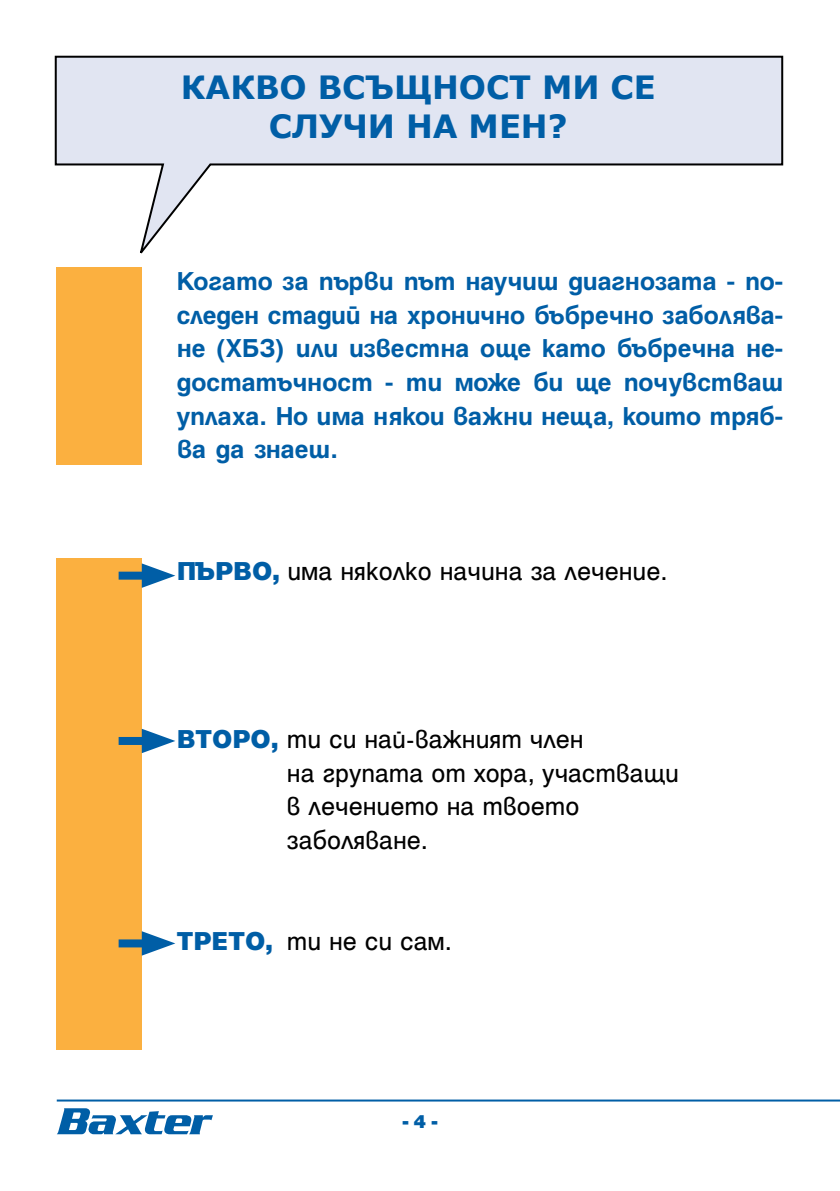
<style>
.page{position:relative;width:840px;height:1191px;background:#fff}
.page>*{position:absolute;margin:0;border:0;box-sizing:border-box;transform-origin:0 0}
.t1{font:700 32px/38.4px "Verdana";color:#005ea6;text-align:center}
.t2{font:700 28px/33.6px "Helen HS Bg";letter-spacing:-.01em;color:#005ea6;text-align:justify}
.t3{font:28px/33.6px "Helen Bg";color:#000}
.t4{font:900 20px "Helen Bg";color:#005ea6}
.s1{font-weight:900;color:#005ea6}
</style>
<div class="page">
<svg style="left:57px;top:1108px;width:156px;height:26px"></svg>
<hr style="left:57px;top:1099px;width:782px;height:2px;background:#005ea6">
<svg style="left:54px;top:55px;width:729px;height:199px"></svg>
<div style="left:57px;top:558px;width:85px;height:491px;background:#fbb040"></div>
<div style="left:57px;top:267px;width:85px;height:198px;background:#fbb040"></div>
<div style="left:118px;top:571px;width:37px;height:8px;background:#005ea6"></div>
<svg style="left:142px;top:563px;width:33px;height:25px"></svg>
<div style="left:118px;top:737px;width:37px;height:8px;background:#005ea6"></div>
<svg style="left:142px;top:729px;width:33px;height:24px"></svg>
<div style="left:118px;top:939px;width:37px;height:8px;background:#005ea6"></div>
<svg style="left:142px;top:931px;width:33px;height:24px"></svg>
<p class="t1" style="left:181px;top:68px;width:476px">КАКВО ВСЪЩНОСТ МИ СЕ<br>СЛУЧИ НА МЕН?</p>
<p class="t2" style="left:177px;top:264px;width:607px">Когато за първи път научиш диагнозата - по&shy;следен стадий на хронично бъбречно заболява&shy;не (ХБЗ) или известна още като бъбречна не&shy;достатъчност - ти може би ще почувстваш уплаха. Но има някои важни неща, които тряб&shy;ва да знаеш.</p>
<p class="t3" style="left:177px;top:554px;width:491px"><span class="s1">ПЪРВО,</span> има няколко начина за лечение.</p>
<p class="t3" style="left:287px;top:722px;width:393px;text-indent:-110px"><span class="s1">ВТОРО,</span> ти си най-важният член<br>на групата от хора, участващи в лечението на твоето заболяване.</p>
<p class="t3" style="left:177px;top:923px;width:276px"><span class="s1">ТРЕТО,</span> ти не си сам.</p>
<p class="t4" style="left:402px;top:1110px;width:36px">- 4 -</p>
</div>
